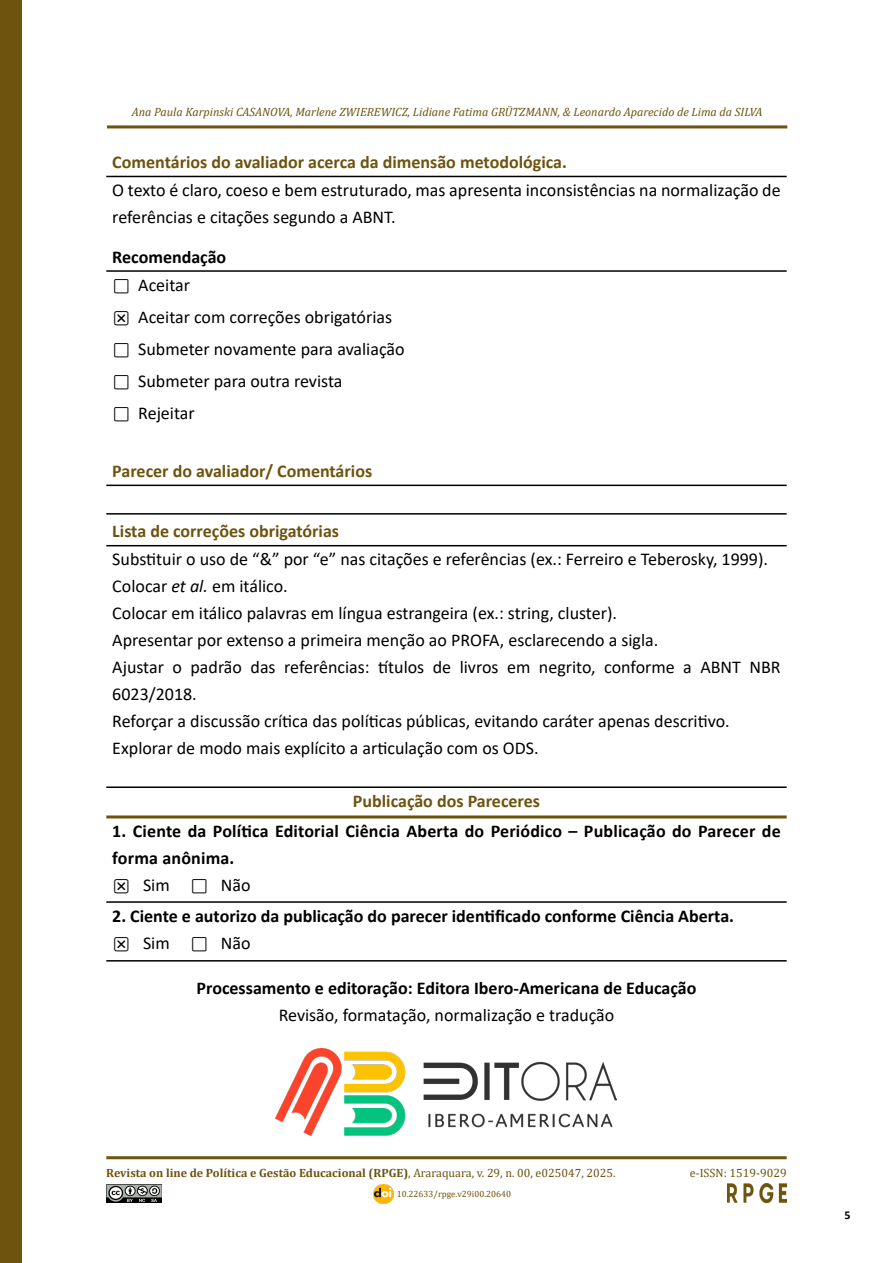
<style>
.page{position:relative;width:893px;height:1263px;background:#fff}
.page>*{position:absolute;margin:0;border:0;box-sizing:border-box;transform-origin:0 0}
.t1{font:18px/27px "Calibri";color:#000}
.t2{font:700 18px/27px "Calibri";color:#000}
.t3{font:700 18px "Calibri";color:#6e530e}
.t4{font:italic 12px "Cambria";color:#6e530e}
.t5{font:700 12px "Cambria";color:#6e530e}
.t6{font:12px "Cambria";color:#6e530e}
.t7{font:700 12px "Calibri";color:#000}
.t8{font:9px "Cambria";color:#6e530e}
.s1{font-weight:400}
.s2{font-style:italic}
</style>
<div class="page">
<div style="left:0;top:0;width:21px;height:1263px;background:#6e530e"></div>
<hr style="left:106px;top:1156px;width:681px;height:3px;background:#6e530e">
<hr style="left:107px;top:125px;width:680px;height:3px;background:#6e530e">
<img style="left:374px;top:1184px;width:19px;height:20px">
<img style="left:106px;top:1184px;width:55px;height:18px">
<img style="left:727px;top:1183px;width:60px;height:19px">
<hr style="left:106px;top:176px;width:681px;height:1px;background:#000">
<hr style="left:106px;top:485px;width:681px;height:1px;background:#000">
<hr style="left:106px;top:270px;width:681px;height:2px;background:#000">
<hr style="left:106px;top:513px;width:681px;height:2px;background:#000">
<hr style="left:106px;top:545px;width:681px;height:1px;background:#000">
<hr style="left:106px;top:786px;width:681px;height:2px;background:#000">
<hr style="left:106px;top:901px;width:681px;height:2px;background:#000">
<hr style="left:106px;top:960px;width:681px;height:1px;background:#000">
<hr style="left:106px;top:815px;width:681px;height:3px;background:#6e530e">
<img style="left:275px;top:1048px;width:341px;height:87px">
<p class="t4" style="left:132px;top:103px;width:632px">Ana Paula Karpinski CASANOVA, Marlene ZWIEREWICZ, Lidiane Fatima GRÜTZMANN, &amp; Leonardo Aparecido de Lima da SILVA</p>
<p class="t3" style="left:112px;top:150px;width:456px">Comentários do avaliador acerca da dimensão metodológica.</p>
<p class="t1" style="left:112px;top:176px;width:670px">O texto é claro, coeso e bem estruturado, mas apresenta inconsistências na normalização de referências e citações segundo a ABNT.</p>
<p class="t2" style="left:112px;top:243px;width:115px;line-height:27.6px">Recomendação ⬜ <span class="s1">Aceitar</span></p>
<p class="t1" style="left:112px;top:300px;width:294px;line-height:32.2px">❎ Aceitar com correções obrigatórias ⬜ Submeter novamente para avaliação ⬜ Submeter para outra revista<br>⬜ Rejeitar</p>
<p class="t3" style="left:112px;top:458px;width:261px">Parecer do avaliador/ Comentários</p>
<p class="t3" style="left:112px;top:518px;width:228px">Lista de correções obrigatórias</p>
<p class="t1" style="left:112px;top:545px;width:670px">Substituir o uso de “&amp;” por “e” nas citações e referências (ex.: Ferreiro e Teberosky, 1999).<br>Colocar <span class="s2">et al.</span> em itálico.<br>Colocar em itálico palavras em língua estrangeira (ex.: string, cluster).<br>Apresentar por extenso a primeira menção ao PROFA, esclarecendo a sigla.<br>Ajustar o padrão das referências: títulos de livros em negrito, conforme a ABNT NBR 6023/2018.<br>Reforçar a discussão crítica das políticas públicas, evitando caráter apenas descritivo.<br>Explorar de modo mais explícito a articulação com os ODS.</p>
<p class="t3" style="left:353px;top:788px;width:189px">Publicação dos Pareceres</p>
<p class="t2" style="left:112px;top:817px;width:670px">1. Ciente da Política Editorial Ciência Aberta do Periódico – Publicação do Parecer de forma anônima.<br>❎ <span class="s1">Sim</span> ⬜ <span class="s1">Não</span></p>
<p class="t2" style="left:112px;top:902px;width:623px">2. Ciente e autorizo da publicação do parecer identificado conforme Ciência Aberta. ❎ <span class="s1">Sim</span> ⬜ <span class="s1">Não</span></p>
<p class="t2" style="left:197px;top:974px;width:501px">Processamento e editoração: Editora Ibero-Americana de Educação</p>
<p class="t1" style="left:279px;top:1001px;width:337px">Revisão, formatação, normalização e tradução</p>
<p class="t5" style="left:106px;top:1164px;width:511px">Revista on line de Política e Gestão Educacional (RPGE)<span class="s1">, Araraquara, v. 29, n. 00, e025047, 2025.</span></p>
<p class="t8" style="left:397px;top:1189px;width:116px">10.22633/rpge.v29i00.20640</p>
<p class="t6" style="left:690px;top:1165px;width:98px">e-ISSN: 1519-9029</p>
<p class="t7" style="left:844px;top:1206px;width:8px">5</p>
</div>
